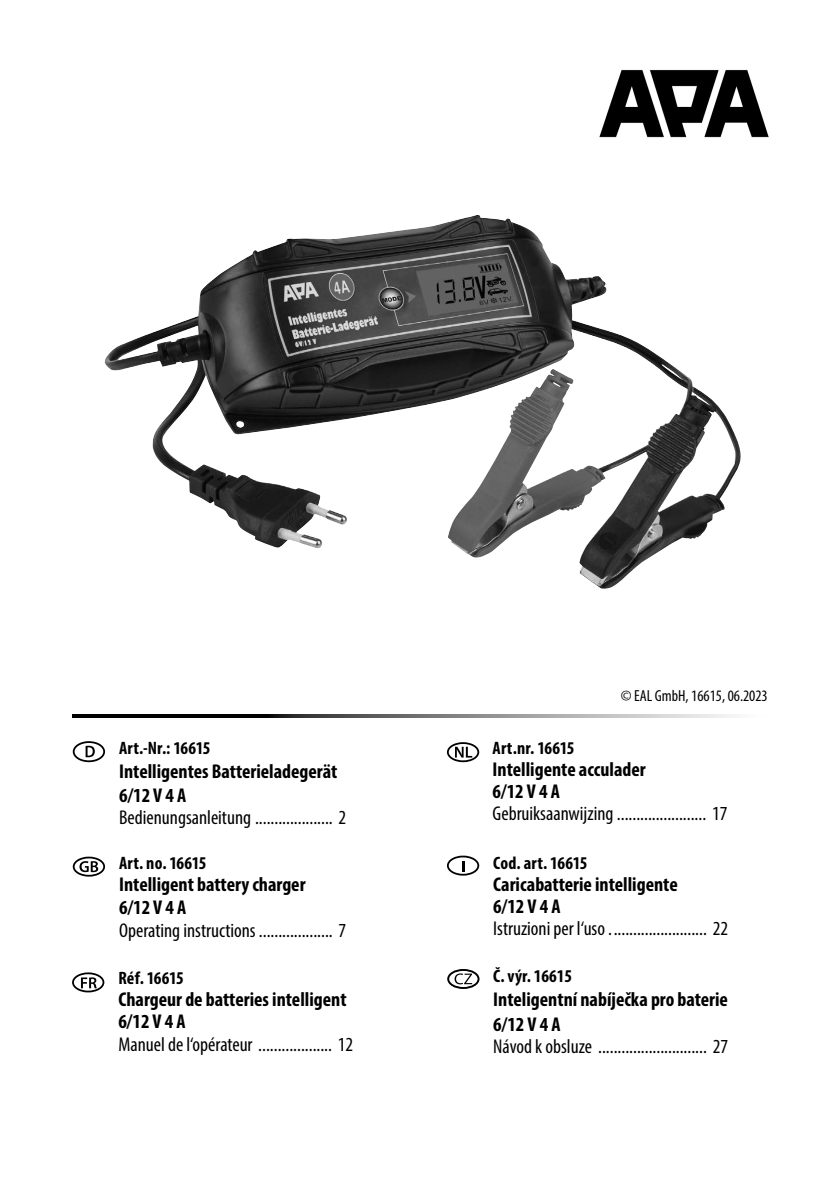
<style>
.page{position:relative;width:840px;height:1191px;background:#fff}
.page>*{position:absolute;margin:0;border:0;box-sizing:border-box;transform-origin:0 0}
.t1{font:condensed 20px "Myriad Pro";color:#000}
.t2{font:700 condensed 20px/22px "Myriad Pro";color:#000}
.t3{font:700 condensed 18px "Myriad Pro";letter-spacing:.005em;color:#000}
.t4{font:condensed 16px "Myriad Pro";color:#000}
</style>
<div class="page">
<div style="left:73px;top:856px;width:32px;height:20px;border:2px solid #000;border-radius:50%"></div>
<svg style="left:79px;top:861px;width:19px;height:11px"></svg>
<div style="left:73px;top:741px;width:32px;height:21px;border:2px solid #000;border-radius:50%"></div>
<svg style="left:85px;top:745px;width:10px;height:12px"></svg>
<div style="left:72px;top:972px;width:32px;height:20px;border:2px solid #000;border-radius:50%"></div>
<svg style="left:81px;top:977px;width:16px;height:11px"></svg>
<div style="left:446px;top:855px;width:33px;height:20px;border:2px solid #000;border-radius:50%"></div>
<svg style="left:462px;top:861px;width:2px;height:10px"></svg>
<div style="left:446px;top:742px;width:33px;height:20px;border:2px solid #000;border-radius:50%"></div>
<svg style="left:455px;top:746px;width:17px;height:11px"></svg>
<svg style="left:72px;top:714px;width:661px;height:4px;background:#666"></svg>
<div style="left:447px;top:969px;width:32px;height:20px;border:2px solid #000;border-radius:50%"></div>
<svg style="left:454px;top:973px;width:18px;height:11px"></svg>
<img style="left:105px;top:215px;width:581px;height:335px">
<img style="left:599px;top:69px;width:170px;height:69px">
<p class="t3" style="left:119px;top:737px;width:93px">Art.-Nr.: 16615</p>
<p class="t2" style="left:119px;top:759px;width:219px;line-height:24px">Intelligentes Batterieladegerät<br>6/12 V 4 A</p>
<p class="t1" style="left:119px;top:805px;width:228px">Bedienungsanleitung .................... 2</p>
<p class="t3" style="left:119px;top:851px;width:89px">Art. no. 16615</p>
<p class="t2" style="left:119px;top:872px;width:188px;line-height:23px">Intelligent battery charger<br>6/12 V 4 A</p>
<p class="t1" style="left:119px;top:917px;width:228px">Operating instructions ................... 7</p>
<p class="t3" style="left:118px;top:967px;width:67px">Réf. 16615</p>
<p class="t2" style="left:118px;top:988px;width:229px">Chargeur de batteries intelligent<br>6/12 V 4 A</p>
<p class="t1" style="left:118px;top:1032px;width:236px">Manuel de l‘opérateur ................... 12</p>
<p class="t4" style="left:620px;top:686px;width:148px">© EAL GmbH, 16615, 06.2023</p>
<p class="t3" style="left:492px;top:737px;width:83px">Art.nr. 16615</p>
<p class="t2" style="left:492px;top:758px;width:154px">Intelligente acculader<br>6/12 V 4 A</p>
<p class="t1" style="left:492px;top:801px;width:236px">Gebruiksaanwijzing ....................... 17</p>
<p class="t3" style="left:493px;top:851px;width:95px">Cod. art. 16615</p>
<p class="t2" style="left:493px;top:872px;width:186px">Caricabatterie intelligente<br>6/12 V 4 A</p>
<p class="t1" style="left:493px;top:916px;width:236px">Istruzioni per l‘uso . ........................ 22</p>
<p class="t3" style="left:493px;top:965px;width:80px">Č. výr. 16615</p>
<p class="t2" style="left:493px;top:987px;width:236px;line-height:24px">Inteligentní nabíječka pro baterie<br>6/12 V 4 A</p>
<p class="t1" style="left:493px;top:1033px;width:236px">Návod k obsluze ............................ 27</p>
</div>
